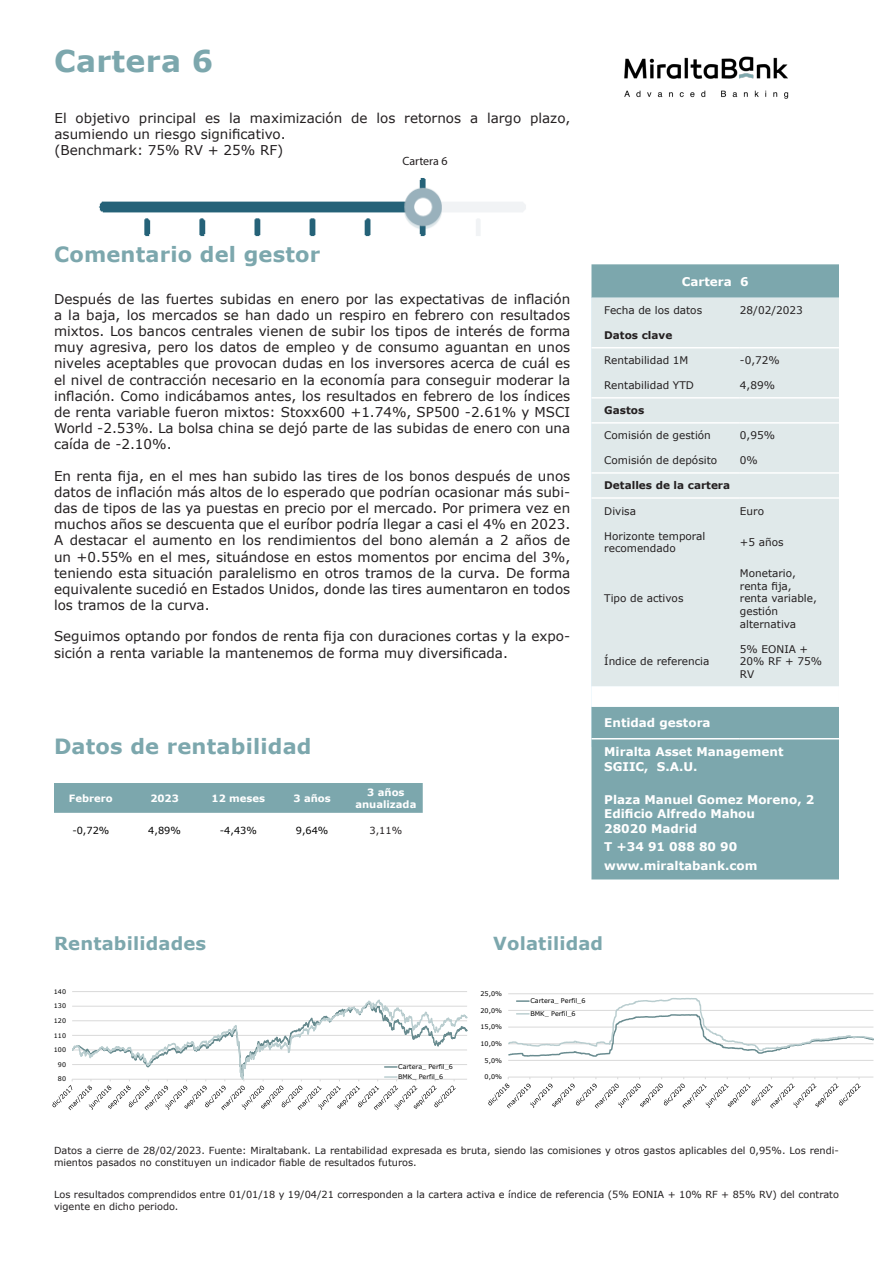
<style>
.page{position:relative;width:893px;height:1263px;background:#fff}
.page>*{position:absolute;margin:0;border:0;box-sizing:border-box;transform-origin:0 0}
.Texto_independiente{font:700 30px "Verdana";letter-spacing:.01em;color:#7ca7ad}
.Texto_independiente-2{font:700 21px "Verdana";letter-spacing:.01em;color:#7ca7ad}
.Texto_independiente-3{font:700 18px "Verdana";letter-spacing:.01em;color:#7ca7ad}
.Texto_independiente-4{font:13.5px/16.2px "Verdana";color:#231f20;text-align:justify}
.t1{font:700 12px/14.4px "Verdana";color:#fff}
.t2{font:12px "Myriad Pro";color:#231f20}
.t3{font:10.5px/12.6px "Verdana";color:#231f20}
.t4{font:700 10.5px "Verdana";color:#231f20}
.t5{font:700 10.05px/12px "Verdana";color:#fff;text-align:center}
.Texto_independiente-5{font:9.75px/11.7px "Verdana";color:#231f20}
.t6{font:9.75px "Verdana";color:#000}
.t7{font:6.45px/12.8px "Verdana";letter-spacing:.005em;color:#000}
.t8{font:6.3px/10.1px "Verdana";letter-spacing:.005em;color:#000}
</style>
<div class="page">
<div style="left:591px;top:264px;width:248px;height:615px;background:#7ca7ad"></div>
<div style="left:591px;top:298px;width:248px;height:388px;background:#e0e9ea"></div>
<svg style="left:591px;top:686px;width:248px;height:21px"></svg>
<hr style="left:591px;top:738px;width:149px;height:1px;background:#fff">
<hr style="left:740px;top:738px;width:99px;height:1px;background:#fff">
<hr style="left:591px;top:347px;width:149px;height:1px;background:#fff">
<hr style="left:740px;top:347px;width:99px;height:1px;background:#fff">
<hr style="left:591px;top:397px;width:149px;height:2px;background:#fff">
<hr style="left:740px;top:397px;width:99px;height:2px;background:#fff">
<hr style="left:591px;top:422px;width:149px;height:2px;background:#fff">
<hr style="left:740px;top:422px;width:99px;height:2px;background:#fff">
<hr style="left:591px;top:472px;width:149px;height:2px;background:#fff">
<hr style="left:740px;top:472px;width:99px;height:2px;background:#fff">
<hr style="left:591px;top:497px;width:149px;height:2px;background:#fff">
<hr style="left:740px;top:497px;width:99px;height:2px;background:#fff">
<img style="left:99px;top:178px;width:427px;height:59px">
<hr style="left:72px;top:991px;width:395px;height:1px;background:#d9d9d9">
<svg style="left:52px;top:999px;width:415px;height:111px"></svg>
<hr style="left:508px;top:1060px;width:365px;height:1px;background:#d9d9d9">
<hr style="left:508px;top:993px;width:365px;height:1px;background:#d9d9d9">
<hr style="left:508px;top:1077px;width:365px;height:1px;background:#d9d9d9">
<svg style="left:488px;top:1077px;width:373px;height:31px"></svg>
<svg style="left:508px;top:998px;width:366px;height:59px"></svg>
<img style="left:515px;top:56px;width:274px;height:134px">
<div style="left:54px;top:783px;width:369px;height:30px;background:#7ca7ad"></div>
<p class="Texto_independiente" style="left:54px;top:40px;width:161px">Cartera 6</p>
<p class="Texto_independiente-4" style="left:55px;top:110px;width:517px">El objetivo principal es la maximización de los retornos a largo plazo, asumiendo un riesgo significativo.</p>
<p class="Texto_independiente-4" style="left:55px;top:142px;width:230px">(Benchmark: 75% RV + 25% RF)</p>
<p class="t2" style="left:402px;top:154px;width:47px">Cartera 6</p>
<p class="Texto_independiente-2" style="left:54px;top:240px;width:268px">Comentario del gestor</p>
<p class="Texto_independiente-4" style="left:54px;top:290px;width:518px">Después de las fuertes subidas en enero por las expectativas de inflación a la baja, los mercados se han dado un respiro en febrero con resultados mixtos. Los bancos centrales vienen de subir los tipos de interés de forma muy agresiva, pero los datos de empleo y de consumo aguantan en unos niveles aceptables que provocan dudas en los inversores acerca de cuál es el nivel de contracción necesario en la economía para conseguir moderar la inflación. Como indicábamos antes, los resultados en febrero de los índices de renta variable fueron mixtos: Stoxx600 +1.74%, SP500 -2.61% y MSCI World -2.53%. La bolsa china se dejó parte de las subidas de enero con una caída de -2.10%.</p>
<p class="Texto_independiente-4" style="left:54px;top:467px;width:518px">En renta fija, en el mes han subido las tires de los bonos después de unos datos de inflación más altos de lo esperado que podrían ocasionar más subi&shy;das de tipos de las ya puestas en precio por el mercado. Por primera vez en muchos años se descuenta que el euríbor podría llegar a casi el 4% en 2023.<br>A destacar el aumento en los rendimientos del bono alemán a 2 años de un +0.55% en el mes, situándose en estos momentos por encima del 3%, teniendo esta situación paralelismo en otros tramos de la curva. De forma equivalente sucedió en Estados Unidos, donde las tires aumentaron en todos los tramos de la curva.</p>
<p class="Texto_independiente-4" style="left:54px;top:628px;width:518px">Seguimos optando por fondos de renta fija con duraciones cortas y la expo&shy;sición a renta variable la mantenemos de forma muy diversificada.</p>
<p class="Texto_independiente-2" style="left:54px;top:732px;width:259px">Datos de rentabilidad</p>
<p class="t5" style="left:69px;top:792px;width:45px">Febrero</p>
<p class="t5" style="left:150px;top:792px;width:30px">2023</p>
<p class="t5" style="left:212px;top:792px;width:55px">12 meses</p>
<p class="t5" style="left:293px;top:792px;width:39px">3 años</p>
<p class="t5" style="left:355px;top:786px;width:63px">3 años anualizada</p>
<p class="t6" style="left:72px;top:823px;width:39px">-0,72%</p>
<p class="t6" style="left:148px;top:823px;width:34px">4,89%</p>
<p class="t6" style="left:220px;top:823px;width:39px">-4,43%</p>
<p class="t6" style="left:296px;top:823px;width:34px">9,64%</p>
<p class="Texto_independiente-5" style="left:370px;top:824px;width:34px">3,11%</p>
<p class="t1" style="left:682px;top:274px;width:68px">Cartera 6</p>
<p class="t3" style="left:604px;top:304px;width:99px">Fecha de los datos</p>
<p class="t3" style="left:740px;top:304px;width:64px">28/02/2023</p>
<p class="t4" style="left:604px;top:328px;width:70px">Datos clave</p>
<p class="t3" style="left:604px;top:354px;width:86px">Rentabilidad 1M</p>
<p class="t3" style="left:740px;top:354px;width:41px">-0,72%</p>
<p class="t3" style="left:604px;top:379px;width:91px">Rentabilidad YTD</p>
<p class="t3" style="left:740px;top:379px;width:37px">4,89%</p>
<p class="t4" style="left:604px;top:403px;width:41px">Gastos</p>
<p class="t3" style="left:604px;top:429px;width:108px">Comisión de gestión</p>
<p class="t3" style="left:740px;top:429px;width:37px">0,95%</p>
<p class="t3" style="left:604px;top:454px;width:114px">Comisión de depósito</p>
<p class="t3" style="left:740px;top:454px;width:19px">0%</p>
<p class="t4" style="left:604px;top:478px;width:127px">Detalles de la cartera</p>
<p class="t3" style="left:604px;top:504px;width:33px">Divisa</p>
<p class="t3" style="left:740px;top:504px;width:26px">Euro</p>
<p class="t3" style="left:604px;top:529px;width:103px">Horizonte temporal recomendado</p>
<p class="t3" style="left:740px;top:536px;width:45px">+5 años</p>
<p class="t3" style="left:604px;top:592px;width:81px">Tipo de activos</p>
<p class="t3" style="left:740px;top:567px;width:79px">Monetario, renta fija, renta variable, gestión alternativa</p>
<p class="t3" style="left:604px;top:655px;width:107px">Índice de referencia</p>
<p class="t3" style="left:740px;top:642px;width:84px">5% EONIA +<br>20% RF + 75%<br>RV</p>
<p class="t1" style="left:604px;top:715px;width:108px">Entidad gestora</p>
<p class="t1" style="left:604px;top:745px;width:181px">Miralta Asset Management<br>SGIIC, S.A.U.</p>
<p class="t1" style="left:604px;top:792px;width:212px">Plaza Manuel Gomez Moreno, 2</p>
<p class="t1" style="left:604px;top:806px;width:152px">Edificio Alfredo Mahou</p>
<p class="t1" style="left:604px;top:821px;width:94px">28020 Madrid</p>
<p class="t1" style="left:604px;top:839px;width:134px">T +34 91 088 80 90</p>
<p class="t1" style="left:604px;top:858px;width:155px">www.miraltabank.com</p>
<p class="Texto_independiente-3" style="left:54px;top:930px;width:154px">Rentabilidades</p>
<p class="Texto_independiente-3" style="left:493px;top:930px;width:111px">Volatilidad</p>
<p class="t8" style="left:54px;top:986px;width:14px">140</p>
<p class="t8" style="left:54px;top:1001px;width:14px">130</p>
<p class="t8" style="left:54px;top:1015px;width:14px">120</p>
<p class="t8" style="left:54px;top:1030px;width:14px">110</p>
<p class="t8" style="left:54px;top:1045px;width:14px">100</p>
<p class="t8" style="left:58px;top:1059px;width:10px">90</p>
<p class="t8" style="left:58px;top:1074px;width:10px">80</p>
<p class="t7" style="left:480px;top:987px;width:23px">25,0%</p>
<p class="t7" style="left:480px;top:1004px;width:23px">20,0%</p>
<p class="t7" style="left:480px;top:1020px;width:23px">15,0%</p>
<p class="t7" style="left:480px;top:1037px;width:23px">10,0%</p>
<p class="t7" style="left:485px;top:1054px;width:19px">5,0%</p>
<p class="t8" style="left:398px;top:1062px;width:56px">Cartera_ Perfil_6<br>BMK_ Perfil_6</p>
<p class="t7" style="left:485px;top:1070px;width:19px">0,0%</p>
<p class="t7" style="left:530px;top:994px;width:57px">Cartera_ Perfil_6<br>BMK_ Perfil_6</p>
<p class="Texto_independiente-5" style="left:54px;top:1145px;width:786px">Datos a cierre de 28/02/2023. Fuente: Miraltabank. La rentabilidad expresada es bruta, siendo las comisiones y otros gastos aplicables del 0,95%. Los rendi&shy;mientos pasados no constituyen un indicador fiable de resultados futuros.</p>
<p class="Texto_independiente-5" style="left:54px;top:1188px;width:786px">Los resultados comprendidos entre 01/01/18 y 19/04/21 corresponden a la cartera activa e índice de referencia (5% EONIA + 10% RF + 85% RV) del contrato vigente en dicho periodo.</p>
</div>
